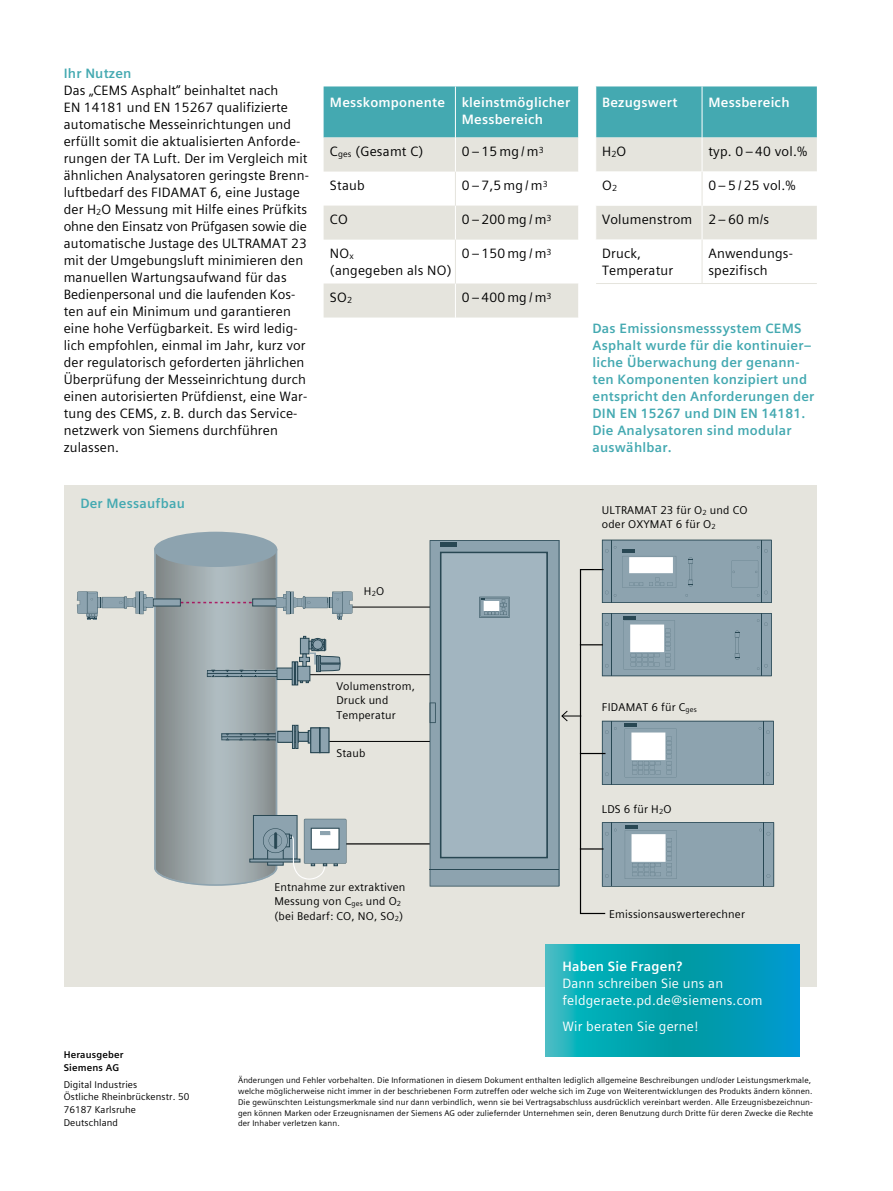
<style>
.page{position:relative;width:893px;height:1191px;background:#fff}
.page>*{position:absolute;margin:0;border:0;box-sizing:border-box;transform-origin:0 0}
.t1{font:13.5px/17px "Siemens Sans Global";letter-spacing:.01em;color:#000}
.t2{font:700 13.5px/17px "Siemens Sans Global";letter-spacing:.015em;color:#44a9b1}
.t3{font:700 13.5px/17px "Siemens Sans Global";letter-spacing:.015em;color:#fff}
.t4{font:13.5px/17px "Siemens Sans Global";letter-spacing:.015em;color:#fff}
.t5{font:11.25px/14.7px "Siemens Sans Global";letter-spacing:.015em;color:#000}
.t6{font:9.75px/12.8px "Siemens Sans Global";letter-spacing:.01em;color:#000}
.t7{font:700 9.75px/12.8px "Siemens Sans Global";letter-spacing:.015em;color:#000}
.t8{font:8.25px/10.6px "Siemens Sans Global";letter-spacing:.01em;color:#000}
</style>
<div class="page">
<div style="left:64px;top:485px;width:752px;height:501px;background:#e5e4dd"></div>
<hr style="left:344px;top:606px;width:89px;height:1px;background:#000">
<hr style="left:309px;top:674px;width:122px;height:1px;background:#000">
<hr style="left:344px;top:843px;width:86px;height:1px;background:#000">
<hr style="left:326px;top:741px;width:105px;height:1px;background:#000">
<svg style="left:430px;top:540px;width:129px;height:346px;background:#839aa6"></svg>
<hr style="left:430px;top:869px;width:129px;height:1px;background:#284753">
<hr style="left:440px;top:542px;width:17px;height:4px;background:#284753">
<svg style="left:430px;top:552px;width:117px;height:306px;background:#9cb0bb"></svg>
<div style="left:596px;top:86px;width:221px;height:51px;background:#44a9b1"></div>
<div style="left:324px;top:86px;width:254px;height:232px;background:#44a9b1"></div>
<svg style="left:324px;top:137px;width:493px;height:180px;fill:#e5e4dd"></svg>
<svg style="left:596px;top:171px;width:221px;height:112px"></svg>
<hr style="left:455px;top:86px;width:1px;height:51px;background:#fff">
<hr style="left:702px;top:86px;width:1px;height:51px;background:#fff">
<hr style="left:455px;top:206px;width:1px;height:34px;background:#fff">
<hr style="left:702px;top:206px;width:1px;height:34px;background:#fff">
<hr style="left:455px;top:283px;width:1px;height:34px;background:#fff">
<hr style="left:455px;top:171px;width:1px;height:35px;background:#e5e4dd">
<hr style="left:455px;top:240px;width:1px;height:43px;background:#e5e4dd">
<hr style="left:578px;top:137px;width:1px;height:34px;background:#fff">
<hr style="left:595px;top:137px;width:1px;height:34px;background:#fff">
<hr style="left:578px;top:171px;width:1px;height:35px;background:#fff">
<hr style="left:595px;top:171px;width:1px;height:35px;background:#fff">
<hr style="left:578px;top:206px;width:1px;height:34px;background:#fff">
<hr style="left:595px;top:206px;width:1px;height:34px;background:#fff">
<hr style="left:578px;top:240px;width:1px;height:43px;background:#fff">
<hr style="left:595px;top:240px;width:1px;height:43px;background:#fff">
<hr style="left:578px;top:283px;width:1px;height:34px;background:#fff">
<hr style="left:595px;top:283px;width:1px;height:34px;background:#fff">
<hr style="left:596px;top:283px;width:106px;height:1px;background:#e5e4dd">
<hr style="left:702px;top:283px;width:115px;height:1px;background:#e5e4dd">
<hr style="left:702px;top:171px;width:1px;height:35px;background:#e5e4dd">
<hr style="left:702px;top:240px;width:1px;height:43px;background:#e5e4dd">
<hr style="left:455px;top:137px;width:1px;height:34px;background:#fff">
<hr style="left:702px;top:137px;width:1px;height:34px;background:#fff">
<svg style="left:545px;top:944px;width:254px;height:112px;background:#06a2b5"></svg>
<svg style="left:561px;top:540px;width:213px;height:374px"></svg>
<div style="left:154px;top:531px;width:123px;height:36px;background:#8da3af;border-radius:50%"></div>
<svg style="left:77px;top:547px;width:276px;height:339px"></svg>
<p class="t2" style="left:64px;top:65px;width:69px">Ihr Nutzen</p>
<p class="t1" style="left:64px;top:82px;width:247px">Das „CEMS Asphalt“ beinhaltet nach<br>EN 14181 und EN 15267 qualifizierte automatische Messeinrichtungen und erfüllt somit die aktualisierten Anforde‑ rungen der TA Luft. Der im Vergleich mit ähnlichen Analysatoren geringste Brenn‑ luftbedarf des FIDAMAT 6, eine Justage der H<sub>2</sub>O Messung mit Hilfe eines Prüfkits ohne den Einsatz von Prüfgasen sowie die automatische Justage des ULTRAMAT 23 mit der Umgebungsluft minimieren den manuellen Wartungsaufwand für das Bedienpersonal und die laufenden Kos‑ ten auf ein Minimum und garantieren eine hohe Verfügbarkeit. Es wird ledig‑ lich empfohlen, einmal im Jahr, kurz vor der regulatorisch geforderten jährlichen Überprüfung der Messeinrichtung durch einen autorisierten Prüfdienst, eine War‑ tung des CEMS, z. B. durch das Service‑ netzwerk von Siemens durchführen zulassen.</p>
<p class="t3" style="left:462px;top:94px;width:110px;text-indent:-132px">Messkomponente kleinstmöglicher<br>Messbereich</p>
<p class="t3" style="left:602px;top:94px;width:77px">Bezugswert</p>
<p class="t3" style="left:708px;top:94px;width:83px">Messbereich</p>
<p class="t1" style="left:330px;top:143px;width:95px">C<sub>ges</sub> (Gesamt C)</p>
<p class="t1" style="left:462px;top:143px;width:83px">0–15mg/m<sup>3</sup></p>
<p class="t1" style="left:602px;top:143px;width:26px">H<sub>2</sub>O</p>
<p class="t1" style="left:708px;top:143px;width:100px">typ. 0 – 40 vol.%</p>
<p class="t1" style="left:330px;top:177px;width:36px">Staub</p>
<p class="t1" style="left:462px;top:177px;width:88px">0–7,5mg/m<sup>3</sup></p>
<p class="t1" style="left:602px;top:177px;width:16px">O<sub>2</sub></p>
<p class="t1" style="left:708px;top:177px;width:89px">0 – 5 / 25 vol.%</p>
<p class="t1" style="left:330px;top:211px;width:19px">CO</p>
<p class="t1" style="left:462px;top:211px;width:91px">0–200mg/m<sup>3</sup></p>
<p class="t1" style="left:602px;top:211px;width:168px">Volumenstrom 2 – 60 m/s</p>
<p class="t1" style="left:330px;top:245px;width:123px">NO<sub>x<br></sub>(angegeben als NO)</p>
<p class="t1" style="left:462px;top:245px;width:91px">0–150mg/m<sup>3</sup></p>
<p class="t1" style="left:602px;top:245px;width:73px">Druck,<br>Temperatur</p>
<p class="t1" style="left:708px;top:245px;width:86px">Anwendungs‑ spezifisch</p>
<p class="t1" style="left:330px;top:289px;width:24px">SO<sub>2</sub></p>
<p class="t1" style="left:462px;top:289px;width:91px">0–400mg/m<sup>3</sup></p>
<p class="t2" style="left:592px;top:320px;width:223px">Das Emissionsmesssystem CEMS<br>Asphalt wurde für die kontinuier– liche Überwachung der genann&shy;ten Komponenten konzipiert und entspricht den Anforderungen der<br>DIN EN 15267 und DIN EN 14181.<br>Die Analysatoren sind modular auswählbar.</p>
<p class="t2" style="left:80px;top:494px;width:106px">Der Messaufbau</p>
<p class="t7" style="left:64px;top:1048px;width:61px">Herausgeber<br>Siemens AG</p>
<p class="t6" style="left:64px;top:1077px;width:127px">Digital Industries<br>Östliche Rheinbrückenstr. 50<br>76187 Karlsruhe<br>Deutschland</p>
<p class="t5" style="left:364px;top:584px;width:22px">H<sub>2</sub>O</p>
<p class="t5" style="left:336px;top:678px;width:80px">Volumenstrom,<br>Druck und<br>Temperatur</p>
<p class="t5" style="left:336px;top:745px;width:30px">Staub</p>
<p class="t5" style="left:274px;top:879px;width:133px">Entnahme zur extraktiven<br>Messung von C<sub>ges</sub> und O<sub>2 </sub>(bei Bedarf: CO, NO, SO<sub>2</sub>)</p>
<p class="t5" style="left:602px;top:502px;width:147px">ULTRAMAT 23 für O<sub>2</sub> und CO oder OXYMAT 6 für O<sub>2</sub></p>
<p class="t5" style="left:602px;top:700px;width:96px">FIDAMAT 6 für C<sub>ges</sub></p>
<p class="t5" style="left:602px;top:801px;width:71px">LDS 6 für H<sub>2</sub>O</p>
<p class="t5" style="left:609px;top:906px;width:137px">Emissionsauswerterechner</p>
<p class="t3" style="left:562px;top:958px;width:121px">Haben Sie Fragen?</p>
<p class="t4" style="left:562px;top:975px;width:202px">Dann schreiben Sie uns an feldgeraete.pd.de@siemens.com</p>
<p class="t4" style="left:562px;top:1017px;width:138px">Wir beraten Sie gerne!</p>
<p class="t8" style="left:238px;top:1075px;width:577px">Änderungen und Fehler vorbehalten. Die Informationen in diesem Dokument enthalten lediglich allgemeine Beschreibungen und/oder Leistungsmerkmale, welche möglicherweise nicht immer in der beschriebenen Form zutreffen oder welche sich im Zuge von Weiterentwicklungen des Produkts ändern können.<br>Die gewünschten Leistungsmerkmale sind nur dann verbindlich, wenn sie bei Vertragsabschluss ausdrücklich vereinbart werden. Alle Erzeugnisbezeichnun‑ gen können Marken oder Erzeugnisnamen der Siemens AG oder zuliefernder Unternehmen sein, deren Benutzung durch Dritte für deren Zwecke die Rechte der Inhaber verletzen kann.</p>
</div>
